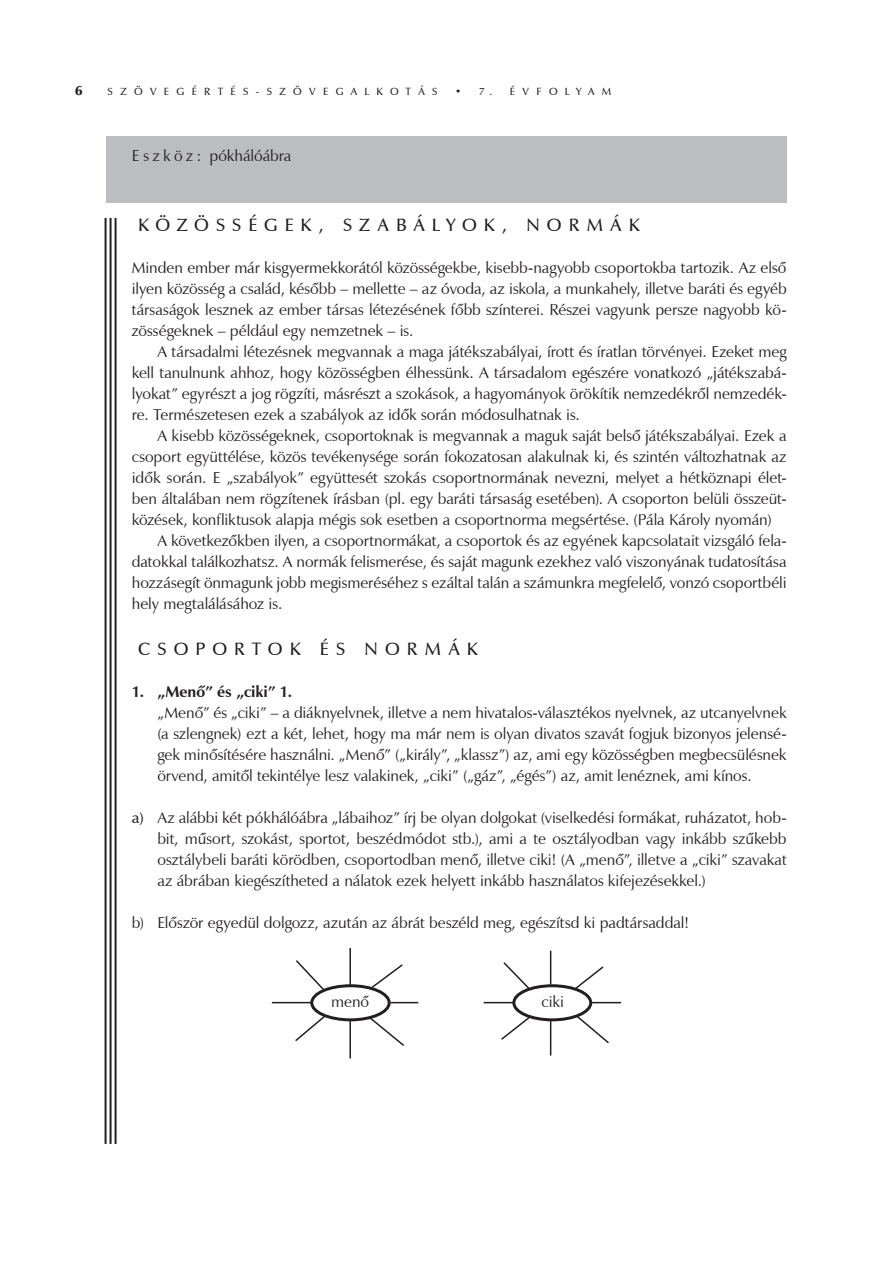
<style>
.page{position:relative;width:893px;height:1263px;background:#fff}
.page>*{position:absolute;margin:0;border:0;box-sizing:border-box;transform-origin:0 0}
.t1{font:18px "Zapf Humanist 601 Dm PFL";letter-spacing:.395em;color:#231f20}
.t2{font:15.75px/21px "Zapf Humanist 601 PFL";letter-spacing:-.005em;color:#231f20;text-align:justify}
.t3{font:700 15.75px "Zapf Humanist 601 PFL";color:#231f20}
.t4{font:13.5px "Zapf Humanist 601 Ult PFL";color:#231f20}
.t5{font:10.5px "Zapf Humanist 601 Dm PFL";letter-spacing:.7em;color:#231f20}
.s1{font-family:"Zapf Humanist 601 Dm PFL"}
</style>
<div class="page">
<div style="left:106px;top:136px;width:681px;height:67px;background:#bcbdc0"></div>
<div style="left:310px;top:984px;width:81px;height:37px;border:3px solid #231f20;border-radius:50%"></div>
<div style="left:512px;top:984px;width:80px;height:37px;border:3px solid #231f20;border-radius:50%"></div>
<hr style="left:349px;top:948px;width:2px;height:37px;background:#231f20">
<hr style="left:349px;top:1021px;width:2px;height:37px;background:#231f20">
<hr style="left:550px;top:951px;width:1px;height:33px;background:#231f20">
<hr style="left:550px;top:1020px;width:1px;height:35px;background:#231f20">
<hr style="left:272px;top:1002px;width:40px;height:1px;background:#231f20">
<svg style="left:391px;top:1002px;width:27px;height:1px"></svg>
<hr style="left:484px;top:1002px;width:30px;height:1px;background:#231f20">
<svg style="left:592px;top:1002px;width:29px;height:1px"></svg>
<svg style="left:296px;top:960px;width:30px;height:32px"></svg>
<svg style="left:368px;top:1016px;width:36px;height:30px"></svg>
<svg style="left:370px;top:964px;width:33px;height:26px"></svg>
<svg style="left:295px;top:1014px;width:32px;height:28px"></svg>
<svg style="left:574px;top:966px;width:30px;height:24px"></svg>
<svg style="left:501px;top:1015px;width:31px;height:25px"></svg>
<svg style="left:574px;top:1014px;width:35px;height:30px"></svg>
<svg style="left:503px;top:962px;width:28px;height:28px"></svg>
<hr style="left:115px;top:218px;width:2px;height:926px;background:#231f20">
<hr style="left:110px;top:218px;width:2px;height:926px;background:#231f20">
<hr style="left:105px;top:218px;width:2px;height:926px;background:#231f20">
<p class="t4" style="left:75px;top:82px;width:9px">6</p>
<p class="t5" style="left:108px;top:85px;width:281px">SZÖVE GÉRTÉS-SZÖVE GA LKO</p>
<p class="t5" style="left:406px;top:85px;width:33px">TÁS</p>
<p class="t5" style="left:455px;top:85px;width:39px">• 7.</p>
<p class="t5" style="left:510px;top:85px;width:38px">ÉVFO</p>
<p class="t5" style="left:565px;top:85px;width:48px">LYA M</p>
<p class="t2" style="left:132px;top:145px;width:161px">E s z k ö z : pókhálóábra</p>
<p class="t1" style="left:138px;top:214px;width:342px">KÖZÖSSÉGEK , SZA BÁLYOK</p>
<p class="t1" style="left:502px;top:214px;width:42px">, NO</p>
<p class="t1" style="left:569px;top:214px;width:70px">RMÁK</p>
<p class="t2" style="left:132px;top:257px;width:656px">Minden ember már kisgyermekkorától közösségekbe, kisebb-nagyobb csoportokba tartozik. Az első ilyen közösség a család, később – mellette – az óvoda, az iskola, a munkahely, illetve baráti és egyéb társaságok lesznek az ember társas létezésének főbb színterei. Részei vagyunk persze nagyobb kö&shy;zösségeknek – például egy nemzetnek – is.</p>
<p class="t2" style="left:132px;top:341px;width:656px;text-indent:26px">A társadalmi létezésnek megvannak a maga játékszabályai, írott és íratlan törvényei. Ezeket meg kell tanulnunk ahhoz, hogy közösségben élhessünk. A társadalom egészére vonatkozó „játékszabá&shy;lyokat” egyrészt a jog rögzíti, másrészt a szokások, a hagyományok örökítik nemzedékről nemzedék&shy;re. Természetesen ezek a szabályok az idők során módosulhatnak is.</p>
<p class="t2" style="left:157px;top:425px;width:631px">A kisebb közösségeknek, csoportoknak is megvannak a maguk saját belső játékszabályai. Ezek a</p>
<p class="t2" style="left:132px;top:446px;width:656px">csoport együttélése, közös tevékenysége során fokozatosan alakulnak ki, és szintén változhatnak az</p>
<p class="t2" style="left:132px;top:467px;width:656px">idők során. E „szabályok” együttesét szokás csoportnormának nevezni, melyet a hétköznapi élet-</p>
<p class="t2" style="left:132px;top:488px;width:656px">ben általában nem rögzítenek írásban (pl. egy baráti társaság esetében). A csoporton belüli összeüt-</p>
<p class="t2" style="left:132px;top:509px;width:641px">közések, konfliktusok alapja mégis sok esetben a csoportnorma megsértése. (Pála Károly nyomán)</p>
<p class="t2" style="left:157px;top:530px;width:631px">A következőkben ilyen, a csoportnormákat, a csoportok és az egyének kapcsolatait vizsgáló fela-</p>
<p class="t2" style="left:132px;top:551px;width:656px">datokkal találkozhatsz. A normák felismerése, és saját magunk ezekhez való viszonyának tudatosítása</p>
<p class="t2" style="left:132px;top:572px;width:656px">hozzásegít önmagunk jobb megismeréséhez s ezáltal talán a számunkra megfelelő, vonzó csoportbéli</p>
<p class="t2" style="left:132px;top:593px;width:152px">hely megtalálásához is.</p>
<p class="t1" style="left:138px;top:637px;width:54px">CSOPO</p>
<p class="t1" style="left:234px;top:637px;width:51px">RTOK</p>
<p class="t1" style="left:320px;top:637px;width:63px">É S NO</p>
<p class="t1" style="left:407px;top:637px;width:70px">RMÁK</p>
<p class="t3" style="left:132px;top:682px;width:162px">1. „Menő” és „ciki” 1.</p>
<p class="t2" style="left:157px;top:702px;width:631px">„Menő” és „ciki” – a diáknyelvnek, illetve a nem hivatalos-választékos nyelvnek, az utcanyelvnek (a szlengnek) ezt a két, lehet, hogy ma már nem is olyan divatos szavát fogjuk bizonyos jelensé&shy;gek minősítésére használni. „Menő” („király”, „klassz”) az, ami egy közösségben megbecsülésnek örvend, amitől tekintélye lesz valakinek, „ciki” („gáz”, „égés”) az, amit lenéznek, ami kínos.</p>
<p class="t2" style="left:157px;top:807px;width:631px;text-indent:-26px"><span class="s1">A)</span> Az alábbi két pókhálóábra „lábaihoz” írj be olyan dolgokat (viselkedési formákat, ruházatot, hob&shy;bit, műsort, szokást, sportot, beszédmódot stb.), ami a te osztályodban vagy inkább szűkebb osztálybeli baráti körödben, csoportodban menő, illetve ciki! (A „menő”, illetve a „ciki” szavakat az ábrában kiegészítheted a nálatok ezek helyett inkább használatos kifejezésekkel.)</p>
<p class="t2" style="left:132px;top:912px;width:559px">b) Először egyedül dolgozz, azután az ábrát beszéld meg, egészítsd ki padtársaddal!</p>
<p class="t2" style="left:331px;top:991px;width:39px">menõ</p>
<p class="t2" style="left:542px;top:991px;width:24px">ciki</p>
</div>
